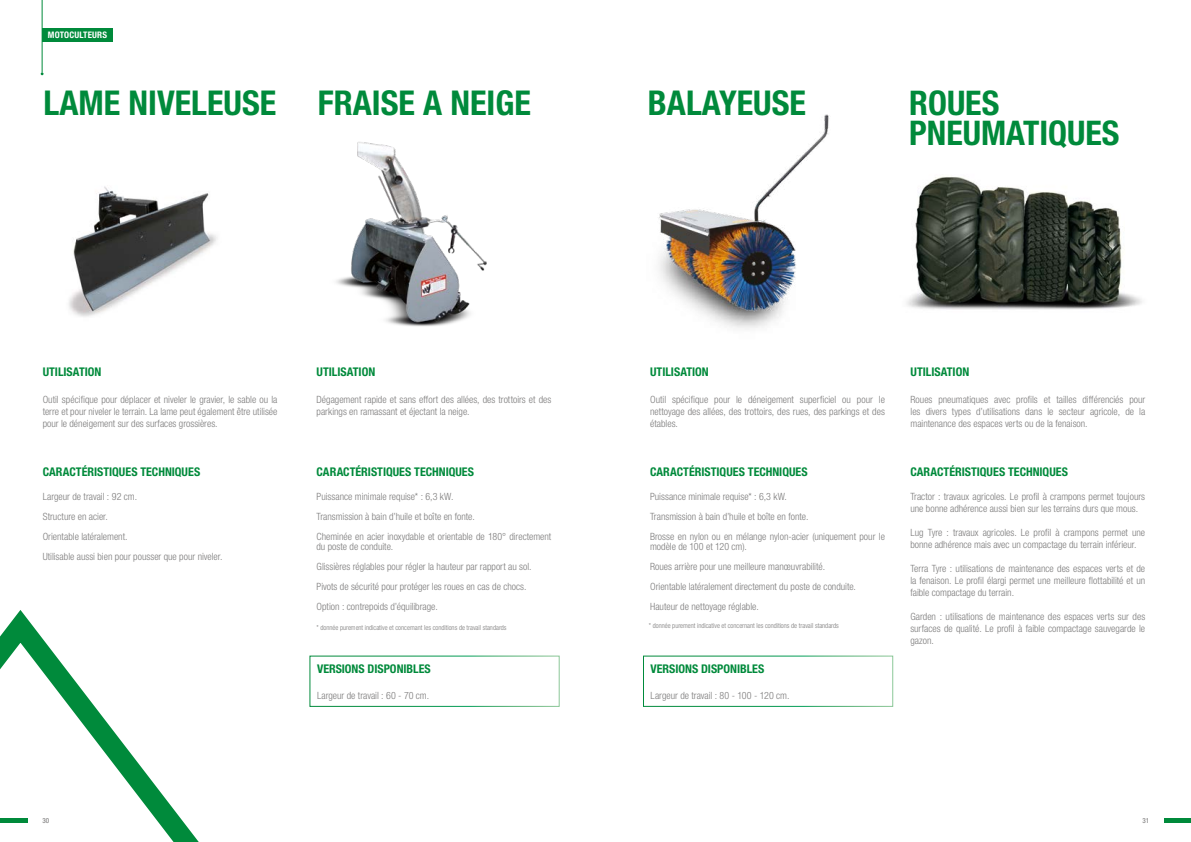
<style>
.page{position:relative;width:1191px;height:842px;background:#fff}
.page>*{position:absolute;margin:0;border:0;box-sizing:border-box;transform-origin:0 0}
.t1{font:700 condensed 34.2px "Helvetica Neue LT Std";color:#008a3b}
.t2{font:700 condensed 34px/30px "Helvetica Neue LT Std";color:#008a3b}
.t3{font:700 condensed 12px "Helvetica Neue LTW1 G";color:#008a3b}
.t4{font:300 condensed 10px/20px "Helvetica Neue LTW1 G";color:#7c7b7b}
.t5{font:700 condensed 9px "Helvetica Neue LT Std";letter-spacing:.02em;color:#fff}
.t6{font:300 condensed 7px "Helvetica Neue LT Std";color:#7c7b7b}
.t7{font:condensed 7px "Helvetica Neue LT Std";color:#706f6f}
</style>
<div class="page">
<img style="left:69px;top:186px;width:148px;height:131px">
<img style="left:336px;top:142px;width:151px;height:185px">
<img style="left:659px;top:114px;width:170px;height:215px">
<img style="left:906px;top:176px;width:236px;height:134px">
<svg style="left:0;top:610px;width:354px;height:232px"></svg>
<div style="left:309px;top:656px;width:250px;height:51px;border:1px solid #fff"></div>
<div style="left:643px;top:656px;width:250px;height:51px;border:1px solid #fff"></div>
<div style="left:42px;top:28px;width:70px;height:14px;background:#008a3b"></div>
<hr style="left:42px;top:0;width:1px;height:72px;background:#008a3b">
<hr style="left:0;top:819px;width:27px;height:4px;background:#008a3b">
<hr style="left:1164px;top:819px;width:27px;height:4px;background:#008a3b">
<p class="t5" style="left:48px;top:29px;width:61px">MOTOCULTEURS</p>
<h1 class="t1" style="left:44px;top:82px;width:234px">LAME NIVELEUSE</h1>
<h1 class="t1" style="left:318px;top:82px;width:214px">FRAISE A NEIGE</h1>
<h1 class="t1" style="left:648px;top:82px;width:160px">BALAYEUSE</h1>
<h2 class="t2" style="left:909px;top:87px;width:212px">ROUES<br>PNEUMATIQUES</h2>
<p class="t3" style="left:43px;top:365px;width:60px">UTILISATION</p>
<p class="t4" style="left:43px;top:393px;width:236px;line-height:12px;text-align:justify">Outil spécifique pour déplacer et niveler le gravier, le sable ou la terre et pour niveler le terrain. La lame peut également être utilisée pour le déneigement sur des surfaces grossières.</p>
<p class="t3" style="left:43px;top:464px;width:159px">CARACTÉRISTIQUES TECHNIQUES</p>
<p class="t4" style="left:43px;top:487px;width:181px">Largeur de travail : 92 cm.<br>Structure en acier.<br>Orientable latéralement.<br>Utilisable aussi bien pour pousser que pour niveler.</p>
<p class="t3" style="left:316px;top:365px;width:60px">UTILISATION</p>
<p class="t4" style="left:316px;top:393px;width:236px;line-height:12px">Dégagement rapide et sans effort des allées, des trottoirs et des parkings en ramassant et éjectant la neige.</p>
<p class="t3" style="left:316px;top:464px;width:159px">CARACTÉRISTIQUES TECHNIQUES</p>
<p class="t4" style="left:316px;top:487px;width:236px">Puissance minimale requise* : 6,3 kW.<br>Transmission à bain d’huile et boîte en fonte.<br>Cheminée en acier inoxydable et orientable de 180° directement</p>
<p class="t4" style="left:316px;top:537px;width:216px">du poste de conduite.<br>Glissières réglables pour régler la hauteur par rapport au sol.<br>Pivots de sécurité pour protéger les roues en cas de chocs.<br>Option : contrepoids d’équilibrage.</p>
<p class="t3" style="left:650px;top:365px;width:60px">UTILISATION</p>
<p class="t4" style="left:650px;top:393px;width:236px;line-height:12px;text-align:justify">Outil spécifique pour le déneigement superficiel ou pour le nettoyage des allées, des trottoirs, des rues, des parkings et des étables.</p>
<p class="t3" style="left:650px;top:464px;width:159px">CARACTÉRISTIQUES TECHNIQUES</p>
<p class="t4" style="left:650px;top:487px;width:236px">Puissance minimale requise* : 6,3 kW.<br>Transmission à bain d’huile et boîte en fonte.<br>Brosse en nylon ou en mélange nylon-acier (uniquement pour le</p>
<p class="t4" style="left:650px;top:537px;width:207px">modèle de 100 et 120 cm).<br>Roues arrière pour une meilleure manœuvrabilité.<br>Orientable latéralement directement du poste de conduite.<br>Hauteur de nettoyage réglable.</p>
<p class="t6" style="left:316px;top:624px;width:192px">* donnée purement indicative et concernant les conditions de travail standards</p>
<p class="t6" style="left:649px;top:621px;width:192px">* donnée purement indicative et concernant les conditions de travail standards</p>
<p class="t3" style="left:317px;top:661px;width:115px">VERSIONS DISPONIBLES</p>
<p class="t4" style="left:317px;top:686px;width:114px">Largeur de travail : 60 - 70 cm.</p>
<p class="t3" style="left:650px;top:661px;width:115px">VERSIONS DISPONIBLES</p>
<p class="t4" style="left:650px;top:686px;width:140px">Largeur de travail : 80 - 100 - 120 cm.</p>
<p class="t3" style="left:910px;top:365px;width:60px">UTILISATION</p>
<p class="t4" style="left:910px;top:393px;width:236px;line-height:12px;text-align:justify">Roues pneumatiques avec profils et tailles différenciés pour les divers types d’utilisations dans le secteur agricole, de la maintenance des espaces verts ou de la fenaison.</p>
<p class="t3" style="left:910px;top:464px;width:159px">CARACTÉRISTIQUES TECHNIQUES</p>
<p class="t4" style="left:910px;top:490px;width:236px;line-height:12px">Tractor : travaux agricoles. Le profil à crampons permet toujours une bonne adhérence aussi bien sur les terrains durs que mous.</p>
<p class="t4" style="left:910px;top:526px;width:236px;line-height:12px">Lug Tyre : travaux agricoles. Le profil à crampons permet une bonne adhérence mais avec un compactage du terrain inférieur.</p>
<p class="t4" style="left:910px;top:562px;width:236px;line-height:12px;text-align:justify">Terra Tyre : utilisations de maintenance des espaces verts et de la fenaison. Le profil élargi permet une meilleure flottabilité et un faible compactage du terrain.</p>
<p class="t4" style="left:910px;top:610px;width:236px;line-height:12px;text-align:justify">Garden : utilisations de maintenance des espaces verts sur des surfaces de qualité. Le profil à faible compactage sauvegarde le gazon.</p>
<p class="t7" style="left:43px;top:817px;width:8px">30</p>
<p class="t7" style="left:1142px;top:817px;width:8px">31</p>
</div>
